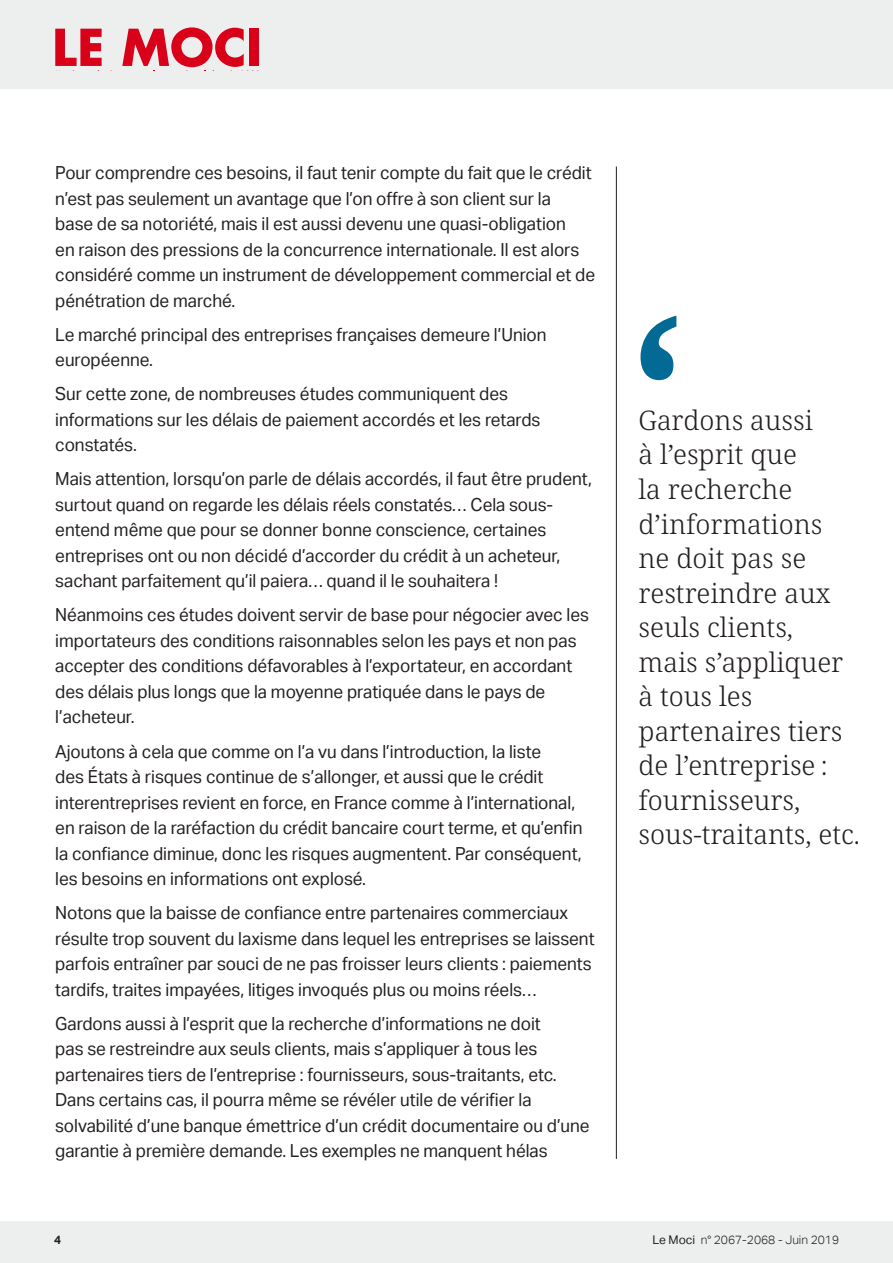
<style>
.page{position:relative;width:893px;height:1263px;background:#fff}
.page>*{position:absolute;margin:0;border:0;box-sizing:border-box;transform-origin:0 0}
.Texte{font:700 210.75px "Noto Serif";color:#026a95;scale:.95 1}
.Phrase_sortie{font:300 27px/34.5px "Noto Serif";color:#231f20}
.Texte-2{font:18px/25.5px "Aktiv Grotesk";color:#231f20;scale:.95 1}
.t1{font:300 12px "Aktiv Grotesk";color:#231f20}
.t2{font:700 12px "Aktiv Grotesk";color:#231f20}
.s1{font-weight:400}
</style>
<div class="page">
<div style="left:0;top:0;width:893px;height:89px;background:#edeeee"></div>
<div style="left:0;top:1221px;width:893px;height:42px;background:#edeeee"></div>
<svg style="left:55px;top:29px;width:47px;height:42px"></svg>
<svg style="left:122px;top:27px;width:122px;height:44px"></svg>
<div style="left:250px;top:29px;width:9px;height:37px;background:#d9001a"></div>
<hr style="left:616px;top:167px;width:1px;height:992px;background:#231f20">
<p class="Texte-2" style="left:55px;top:160px;width:570px">Pour comprendre ces besoins, il faut tenir compte du fait que le crédit n’est pas seulement un avantage que l’on offre à son client sur la<br>base de sa notoriété, mais il est aussi devenu une quasi-obligation<br>en raison des pressions de la concurrence internationale. Il est alors considéré comme un instrument de développement commercial et de pénétration de marché.</p>
<p class="Texte-2" style="left:55px;top:322px;width:519px">Le marché principal des entreprises françaises demeure l’Union européenne.</p>
<p class="Texte-2" style="left:55px;top:381px;width:512px">Sur cette zone, de nombreuses études communiquent des informations sur les délais de paiement accordés et les retards constatés.</p>
<p class="Texte-2" style="left:55px;top:466px;width:566px">Mais attention, lorsqu’on parle de délais accordés, il faut être prudent, surtout quand on regarde les délais réels constatés… Cela sous&shy;entend même que pour se donner bonne conscience, certaines entreprises ont ou non décidé d’accorder du crédit à un acheteur, sachant parfaitement qu’il paiera… quand il le souhaitera !</p>
<p class="Texte-2" style="left:55px;top:602px;width:563px">Néanmoins ces études doivent servir de base pour négocier avec les importateurs des conditions raisonnables selon les pays et non pas accepter des conditions défavorables à l’exportateur, en accordant des délais plus longs que la moyenne pratiquée dans le pays de l’acheteur.</p>
<p class="Texte-2" style="left:55px;top:738px;width:556px">Ajoutons à cela que comme on l’a vu dans l’introduction, la liste<br>des États à risques continue de s’allonger, et aussi que le crédit interentreprises revient en force, en France comme à l’international, en raison de la raréfaction du crédit bancaire court terme, et qu’enfin la confiance diminue, donc les risques augmentent. Par conséquent, les besoins en informations ont explosé.</p>
<p class="Texte-2" style="left:55px;top:900px;width:569px">Notons que la baisse de confiance entre partenaires commerciaux résulte trop souvent du laxisme dans lequel les entreprises se laissent parfois entraîner par souci de ne pas froisser leurs clients : paiements tardifs, traites impayées, litiges invoqués plus ou moins réels…</p>
<p class="Texte-2" style="left:55px;top:1010px;width:564px">Gardons aussi à l’esprit que la recherche d’informations ne doit<br>pas se restreindre aux seuls clients, mais s’appliquer à tous les partenaires tiers de l’entreprise : fournisseurs, sous-traitants, etc.<br>Dans certains cas, il pourra même se révéler utile de vérifier la solvabilité d’une banque émettrice d’un crédit documentaire ou d’une garantie à première demande. Les exemples ne manquent hélas</p>
<p class="Texte" style="left:629px;top:242px;width:61px">‘</p>
<p class="Phrase_sortie" style="left:639px;top:404px;width:223px">Gardons aussi<br>à l’esprit que<br>la recherche d’informations ne doit pas se restreindre aux seuls clients,<br>mais s’appliquer à tous les partenaires tiers de l’entreprise : fournisseurs, sous-traitants, etc.</p>
<p class="t2" style="left:54px;top:1233px;width:9px">4</p>
<p class="t1" style="left:652px;top:1233px;width:188px"><span class="s1">Le Moci</span> n° 2067-2068 - Juin 2019</p>
</div>
